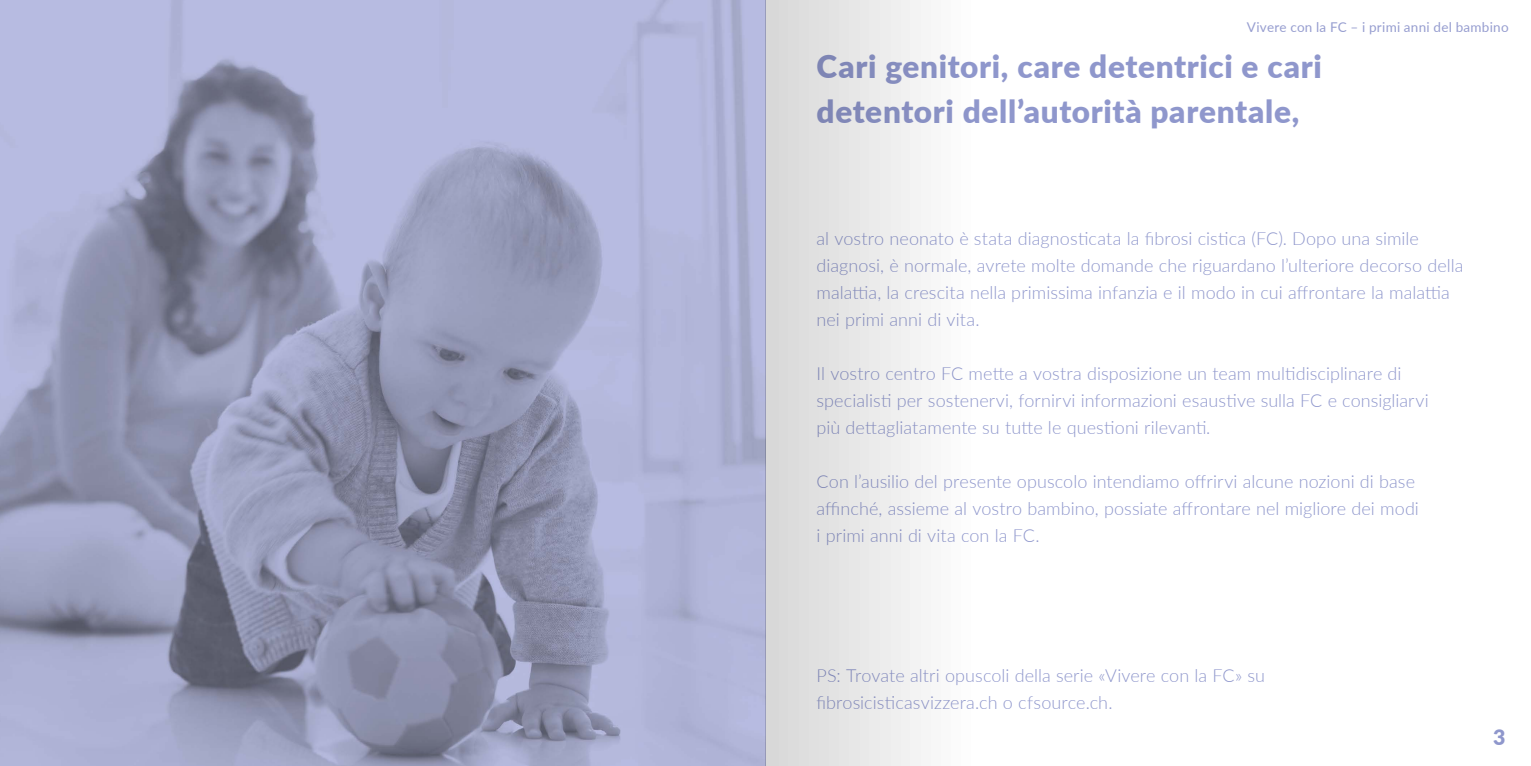
<style>
.page{position:relative;width:1531px;height:766px;background:#fff}
.page>*{position:absolute;margin:0;border:0;box-sizing:border-box;transform-origin:0 0}
.t1{font:900 31.5px/45px "Lato";letter-spacing:.02em;color:#8f97cc}
.t2{font:900 21.3px "Lato";color:#8f97cc}
.t3{font:300 18px/27px "Lato";letter-spacing:.005em;color:#8f97cc}
.t4{font:13.5px "Lato";letter-spacing:.02em;color:#979ed0}
</style>
<div class="page">
<img style="left:0;top:0;width:765px;height:765px">
<div style="left:765px;top:0;width:255px;height:765px;background:linear-gradient(to right,#d7d7d7,#fff)"></div>
<p class="t4" style="left:1247px;top:17px;width:263px">Vivere con la FC – i primi anni del bambino</p>
<h1 class="t1" style="left:816px;top:43px;width:507px">Cari genitori, care detentrici e cari detentori dell’autorità parentale,</h1>
<p class="t3" style="left:816px;top:224px;width:648px">al vostro neonato è stata diagnosticata la fibrosi cistica (FC). Dopo una simile diagnosi, è normale, avrete molte domande che riguardano l’ulteriore decorso della malattia, la crescita nella primissima infanzia e il modo in cui affrontare la malattia nei primi anni di vita.</p>
<p class="t3" style="left:816px;top:359px;width:614px">Il vostro centro FC mette a vostra disposizione un team multidisciplinare di specialisti per sostenervi, fornirvi informazioni esaustive sulla FC e consigliarvi più dettagliatamente su tutte le questioni rilevanti.</p>
<p class="t3" style="left:816px;top:467px;width:604px">Con l’ausilio del presente opuscolo intendiamo offrirvi alcune nozioni di base affinché, assieme al vostro bambino, possiate affrontare nel migliore dei modi i primi anni di vita con la FC.</p>
<p class="t3" style="left:816px;top:660px;width:450px">PS: Trovate altri opuscoli della serie «Vivere con la FC» su fibrosicisticasvizzera.ch o cfsource.ch.</p>
<p class="t2" style="left:1493px;top:720px;width:14px">3</p>
</div>
